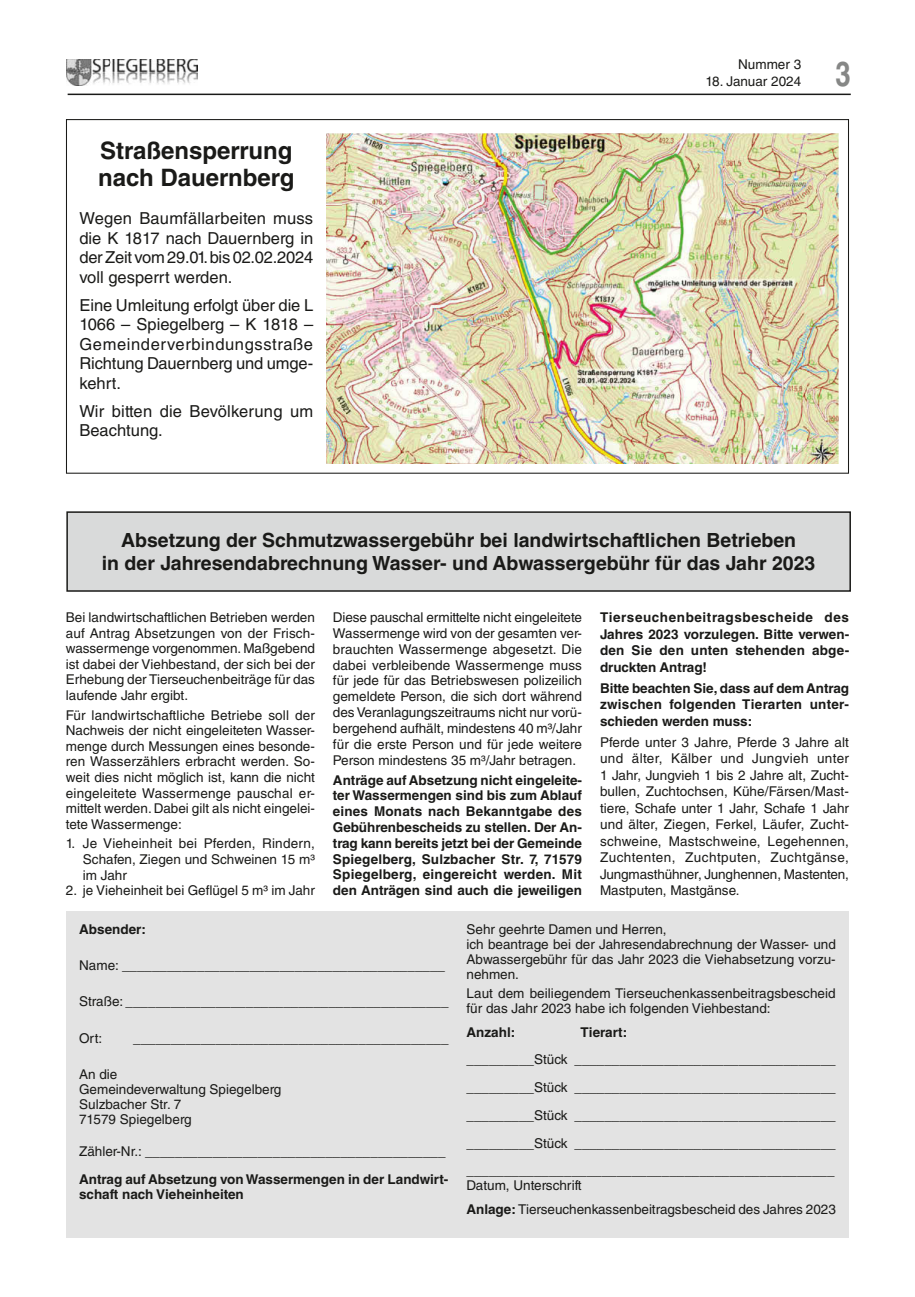
<style>
.page{position:relative;width:915px;height:1297px;background:#fff}
.page>*{position:absolute;margin:0;border:0;box-sizing:border-box;transform-origin:0 0}
.t1{font:700 34.5px "Helvetica LT Std";color:#868786;scale:.8 1}
.t2{font:700 24px/27px "Helvetica LT Std";color:#1a1a18}
.t3{font:700 19.5px/22.5px "Helvetica LT Std";color:#1a1a18;text-align:center}
.t4{font:16.5px/19.5px "Helvetica LT Std";color:#1a1a18;text-align:justify}
.t5{font:13.5px/15.6px "Helvetica LT Std";color:#1a1a18;text-align:justify}
.t6{font:700 13.5px/15.8px "Helvetica LT Std";color:#1a1a18;text-align:justify}
.s1{font-weight:700}
</style>
<div class="page">
<hr style="left:68px;top:94px;width:782px;height:1px;background:#1a1a18">
<img style="left:66px;top:59px;width:132px;height:27px">
<img style="left:327px;top:134px;width:511px;height:330px">
<div style="left:67px;top:512px;width:782px;height:79px;background:#d9dada"></div>
<div style="left:66px;top:511px;width:784px;height:81px;border:2px solid #1a1a18"></div>
<div style="left:66px;top:911px;width:782px;height:326px;background:#e3e3e3"></div>
<h2 class="t2" style="left:98px;top:137px;width:198px">Straßensperrung nach Dauernberg</h2>
<p class="t4" style="left:79px;top:209px;width:235px">Wegen Baumfällarbeiten muss die K 1817 nach Dauernberg in der Zeit vom 29.01. bis 02.02.2024 voll gesperrt werden.</p>
<p class="t4" style="left:79px;top:295px;width:235px">Eine Umleitung erfolgt über die L 1066 – Spiegelberg – K 1818 – Gemeinderverbindungsstraße Richtung Dauernberg und umge&shy;kehrt.</p>
<p class="t4" style="left:79px;top:401px;width:235px">Wir bitten die Bevölkerung um<br>Beachtung.</p>
<p class="t5" style="left:738px;top:57px;width:65px">Nummer 3</p>
<p class="t5" style="left:705px;top:73px;width:97px">18. Januar 2024</p>
<h1 class="t1" style="left:835px;top:53px;width:21px">3</h1>
<h3 class="t3" style="left:102px;top:529px;width:715px">Absetzung der Schmutzwassergebühr bei landwirtschaftlichen Betrieben<br>in der Jahresendabrechnung Wasser- und Abwassergebühr für das Jahr 2023</h3>
<p class="t5" style="left:66px;top:610px;width:250px">Bei landwirtschaftlichen Betrieben werden auf Antrag Absetzungen von der Frisch&shy;wassermenge vorgenommen. Maßgebend ist dabei der Viehbestand, der sich bei der Erhebung der Tierseuchenbeiträge für das laufende Jahr ergibt.</p>
<p class="t5" style="left:66px;top:707px;width:250px">Für landwirtschaftliche Betriebe soll der Nachweis der nicht eingeleiteten Wasser&shy;menge durch Messungen eines besonde&shy;ren Wasserzählers erbracht werden. So&shy;weit dies nicht möglich ist, kann die nicht eingeleitete Wassermenge pauschal er&shy;mittelt werden. Dabei gilt als nicht eingelei&shy;tete Wassermenge:</p>
<p class="t5" style="left:83px;top:836px;width:233px;text-indent:-17px">1. Je Vieheinheit bei Pferden, Rindern, Schafen, Ziegen und Schweinen 15 m³ im Jahr</p>
<p class="t5" style="left:66px;top:882px;width:250px">2. je Vieheinheit bei Geflügel 5 m³ im Jahr</p>
<p class="t5" style="left:333px;top:610px;width:250px">Diese pauschal ermittelte nicht eingeleitete Wassermenge wird von der gesamten ver&shy;brauchten Wassermenge abgesetzt. Die dabei verbleibende Wassermenge muss für jede für das Betriebswesen polizeilich gemeldete Person, die sich dort während des Veranlagungszeitraums nicht nur vorü&shy;bergehend aufhält, mindestens 40 m³/Jahr für die erste Person und für jede weitere Person mindestens 35 m³/Jahr betragen.</p>
<p class="t6" style="left:333px;top:772px;width:250px">Anträge auf Absetzung nicht eingeleite&shy;ter Wassermengen sind bis zum Ablauf eines Monats nach Bekanntgabe des Gebührenbescheids zu stellen. Der An&shy;trag kann bereits jetzt bei der Gemeinde Spiegelberg, Sulzbacher Str. 7, 71579<br>Spiegelberg, eingereicht werden. Mit den Anträgen sind auch die jeweiligen</p>
<p class="t6" style="left:599px;top:609px;width:250px;line-height:16.5px">Tierseuchenbeitragsbescheide des Jahres 2023 vorzulegen. Bitte verwen&shy;den Sie den unten stehenden abge&shy;druckten Antrag!</p>
<p class="t6" style="left:599px;top:679px;width:250px;line-height:16.5px">Bitte beachten Sie, dass auf dem Antrag zwischen folgenden Tierarten unter&shy;schieden werden muss:</p>
<p class="t5" style="left:599px;top:733px;width:250px;line-height:16.5px">Pferde unter 3 Jahre, Pferde 3 Jahre alt und älter, Kälber und Jungvieh unter 1 Jahr, Jungvieh 1 bis 2 Jahre alt, Zucht&shy;bullen, Zuchtochsen, Kühe/Färsen/Mast&shy;tiere, Schafe unter 1 Jahr, Schafe 1 Jahr und älter, Ziegen, Ferkel, Läufer, Zucht&shy;schweine, Mastschweine, Legehennen, Zuchtenten, Zuchtputen, Zuchtgänse, Jungmasthühner, Junghennen, Mastenten, Mastputen, Mastgänse.</p>
<p class="t6" style="left:79px;top:921px;width:68px">Absender:</p>
<p class="t5" style="left:79px;top:957px;width:367px">Name: ___________________________________________</p>
<p class="t5" style="left:79px;top:994px;width:371px">Straße: ___________________________________________</p>
<p class="t5" style="left:79px;top:1030px;width:25px">Ort:</p>
<p class="t5" style="left:133px;top:1030px;width:317px">__________________________________________</p>
<p class="t5" style="left:79px;top:1067px;width:204px;line-height:15px;text-align:left">An die<br>Gemeindeverwaltung Spiegelberg<br>Sulzbacher Str. 7<br>71579 Spiegelberg</p>
<p class="t5" style="left:79px;top:1143px;width:368px">Zähler-Nr.: ________________________________________</p>
<p class="t6" style="left:79px;top:1171px;width:370px;line-height:15px">Antrag auf Absetzung von Wassermengen in der Landwirt&shy;schaft nach Vieheinheiten</p>
<p class="t5" style="left:466px;top:922px;width:371px;line-height:15px;text-align:left">Sehr geehrte Damen und Herren,<br>ich beantrage bei der Jahresendabrechnung der Wasser- und Abwassergebühr für das Jahr 2023 die Viehabsetzung vorzu&shy;nehmen.</p>
<p class="t5" style="left:466px;top:986px;width:370px;line-height:15px">Laut dem beiliegendem Tierseuchenkassenbeitragsbescheid für das Jahr 2023 habe ich folgenden Viehbestand:</p>
<p class="t6" style="left:466px;top:1024px;width:50px">Anzahl:</p>
<p class="t6" style="left:580px;top:1024px;width:48px">Tierart:</p>
<p class="t5" style="left:466px;top:1046px;width:370px;line-height:27.8px">_________Stück ___________________________________ _________Stück ___________________________________ _________Stück ___________________________________ _________Stück ___________________________________ _________________________________________________</p>
<p class="t5" style="left:466px;top:1174px;width:371px;line-height:23.5px">Datum, Unterschrift<br><span class="s1">Anlage:</span> Tierseuchenkassenbeitragsbescheid des Jahres 2023</p>
</div>
